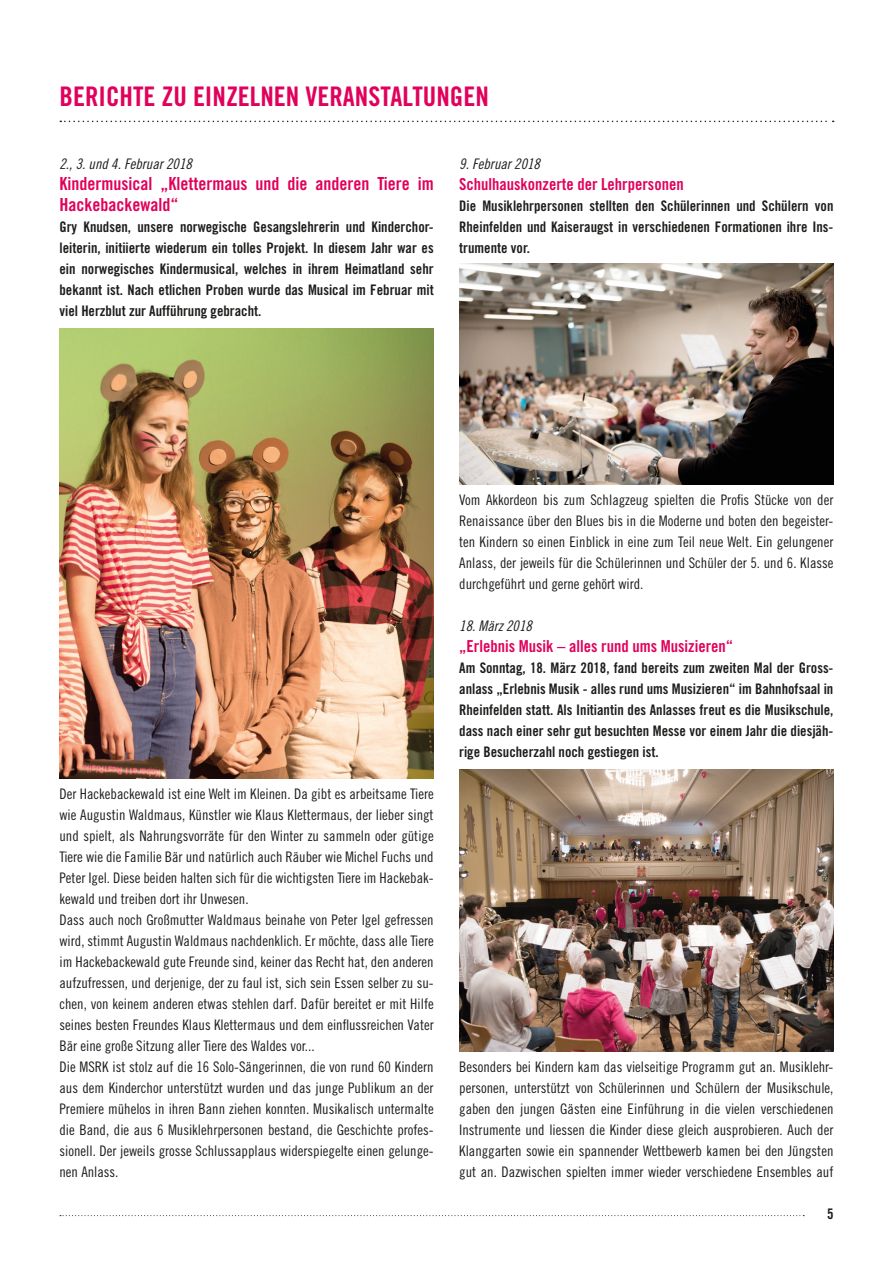
<style>
.page{position:relative;width:893px;height:1263px;background:#fff}
.page>*{position:absolute;margin:0;border:0;box-sizing:border-box;transform-origin:0 0}
.t1{font:27px "Trade Gothic Bold Cond Twenty";color:#e1005b}
.t2{font:18px/21px "Trade Gothic Bold Cond Twenty";color:#e1005b}
.t3{font:16.5px "Trade Gothic Bold Cond Twenty";color:#e1005b}
.t4{font:14.55px/21px "Trade Gothic Cond Eighteen";color:#1d1d1b;text-align:justify}
.t5{font:14.55px/21px "Trade Gothic Bold Cond Twenty";color:#1d1d1b;text-align:justify}
.t6{font:14.55px "Trade Gothic Cond Eighteen Obl";color:#1d1d1b}
</style>
<div class="page">
<svg style="left:60px;top:121px;width:774px;height:1px"></svg>
<svg style="left:60px;top:1215px;width:744px;height:1px"></svg>
<img style="left:60px;top:329px;width:374px;height:449px">
<img style="left:459px;top:264px;width:374px;height:220px">
<img style="left:459px;top:770px;width:374px;height:281px">
<h1 class="t1" style="left:60px;top:80px;width:431px">BERICHTE ZU EINZELNEN VERANSTALTUNGEN</h1>
<p class="t6" style="left:60px;top:155px;width:134px">2., 3. und 4. Februar 2018</p>
<p class="t2" style="left:60px;top:173px;width:376px">Kindermusical „Klettermaus und die anderen Tiere im<br>Hackebackewald“</p>
<p class="t5" style="left:60px;top:216px;width:376px">Gry Knudsen, unsere norwegische Gesangslehrerin und Kinderchor&shy;leiterin, initiierte wiederum ein tolles Projekt. In diesem Jahr war es ein norwegisches Kindermusical, welches in ihrem Heimatland sehr bekannt ist. Nach etlichen Proben wurde das Musical im Februar mit viel Herzblut zur Aufführung gebracht.</p>
<p class="t6" style="left:459px;top:155px;width:82px">9. Februar 2018</p>
<p class="t3" style="left:459px;top:174px;width:226px">Schulhauskonzerte der Lehrpersonen</p>
<p class="t5" style="left:459px;top:195px;width:376px">Die Musiklehrpersonen stellten den Schülerinnen und Schülern von Rheinfelden und Kaiseraugst in verschiedenen Formationen ihre Ins&shy;trumente vor.</p>
<p class="t4" style="left:60px;top:783px;width:376px;text-align:left">Der Hackebackewald ist eine Welt im Kleinen. Da gibt es arbeitsame Tiere wie Augustin Waldmaus, Künstler wie Klaus Klettermaus, der lieber singt und spielt, als Nahrungsvorräte für den Winter zu sammeln oder gütige Tiere wie die Familie Bär und natürlich auch Räuber wie Michel Fuchs und Peter Igel. Diese beiden halten sich für die wichtigsten Tiere im Hackebak&shy;kewald und treiben dort ihr Unwesen.<br>Dass auch noch Großmutter Waldmaus beinahe von Peter Igel gefressen wird, stimmt Augustin Waldmaus nachdenklich. Er möchte, dass alle Tiere im Hackebackewald gute Freunde sind, keiner das Recht hat, den anderen aufzufressen, und derjenige, der zu faul ist, sich sein Essen selber zu su&shy;chen, von keinem anderen etwas stehlen darf. Dafür bereitet er mit Hilfe seines besten Freundes Klaus Klettermaus und dem einflussreichen Vater Bär eine große Sitzung aller Tiere des Waldes vor...<br>Die MSRK ist stolz auf die 16 Solo-Sängerinnen, die von rund 60 Kindern aus dem Kinderchor unterstützt wurden und das junge Publikum an der Premiere mühelos in ihren Bann ziehen konnten. Musikalisch untermalte die Band, die aus 6 Musiklehrpersonen bestand, die Geschichte profes&shy;sionell. Der jeweils grosse Schlussapplaus widerspiegelte einen gelunge&shy;nen Anlass.</p>
<p class="t4" style="left:459px;top:489px;width:376px">Vom Akkordeon bis zum Schlagzeug spielten die Profis Stücke von der Renaissance über den Blues bis in die Moderne und boten den begeister&shy;ten Kindern so einen Einblick in eine zum Teil neue Welt. Ein gelungener Anlass, der jeweils für die Schülerinnen und Schüler der 5. und 6. Klasse durchgeführt und gerne gehört wird.</p>
<p class="t6" style="left:459px;top:617px;width:74px">18. März 2018</p>
<p class="t3" style="left:459px;top:636px;width:275px">„Erlebnis Musik – alles rund ums Musizieren“</p>
<p class="t5" style="left:459px;top:657px;width:376px">Am Sonntag, 18. März 2018, fand bereits zum zweiten Mal der Gross&shy;anlass „Erlebnis Musik - alles rund ums Musizieren“ im Bahnhofsaal in Rheinfelden statt. Als Initiantin des Anlasses freut es die Musikschule, dass nach einer sehr gut besuchten Messe vor einem Jahr die diesjäh&shy;rige Besucherzahl noch gestiegen ist.</p>
<p class="t4" style="left:459px;top:1056px;width:376px">Besonders bei Kindern kam das vielseitige Programm gut an. Musiklehr&shy;personen, unterstützt von Schülerinnen und Schülern der Musikschule, gaben den jungen Gästen eine Einführung in die vielen verschiedenen Instrumente und liessen die Kinder diese gleich ausprobieren. Auch der Klanggarten sowie ein spannender Wettbewerb kamen bei den Jüngsten gut an. Dazwischen spielten immer wieder verschiedene Ensembles auf</p>
<p class="t5" style="left:827px;top:1203px;width:8px">5</p>
</div>
